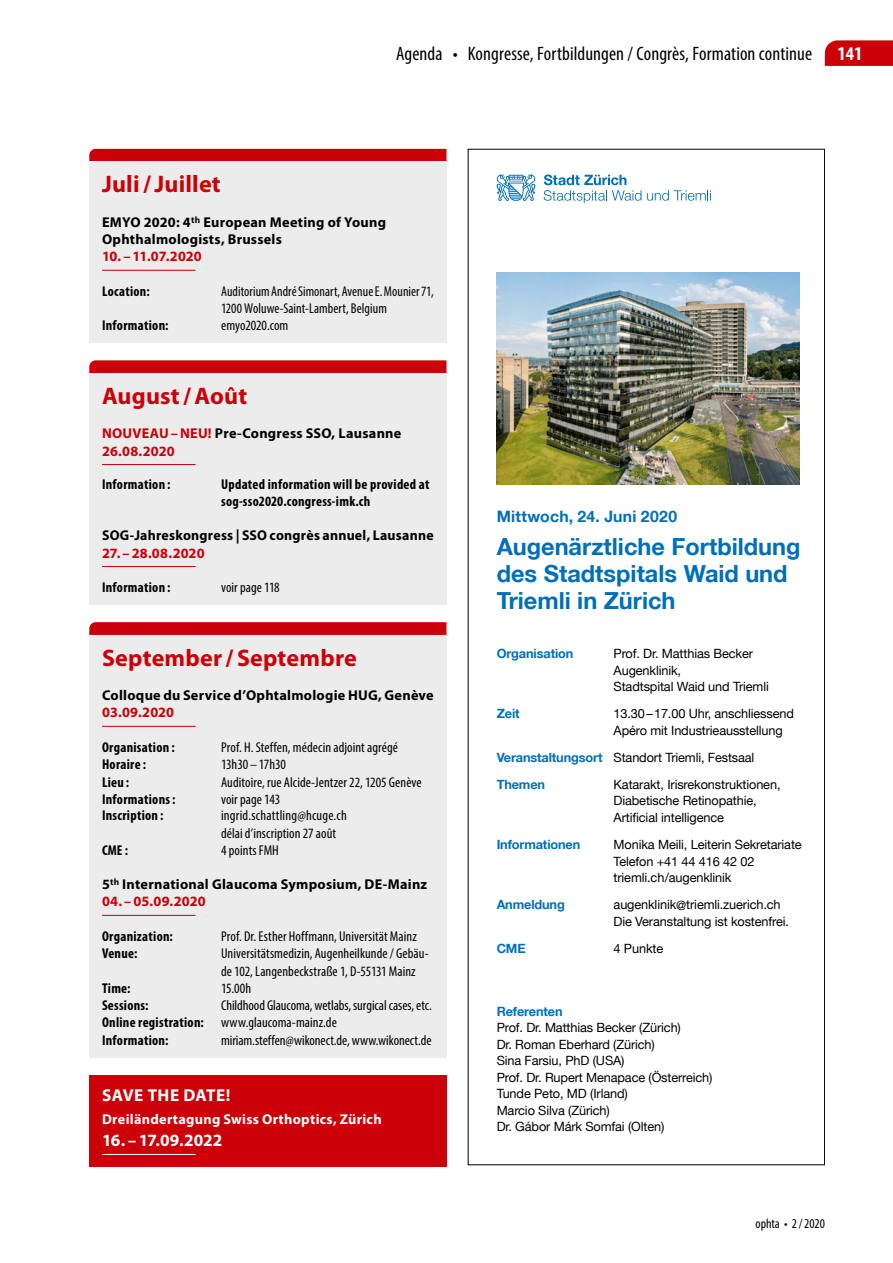
<style>
.page{position:relative;width:893px;height:1263px;background:#fff}
.page>*{position:absolute;margin:0;border:0;box-sizing:border-box;transform-origin:0 0}
.t1{font:700 24px "Myriad Pro";letter-spacing:.01em;color:#cb0008}
.t2{font:700 23.55px/27px "Helvetica Neue LT";color:#006fb9}
.t3{font:condensed 19.5px "Myriad Pro";letter-spacing:.005em;color:#000}
.t4{font:700 condensed 19.5px "Myriad Pro";color:#fff}
.t5{font:700 17.25px "Myriad Pro";letter-spacing:.005em;color:#fff}
.t6{font:700 15.75px "Helvetica Neue LT";letter-spacing:.015em;color:#006fb9}
.t7{font:condensed 14.25px/17.2px "Myriad Pro";letter-spacing:.005em;color:#000}
.t8{font:700 14.25px/17.2px "Myriad Pro";letter-spacing:.02em;color:#000}
.t9{font:700 condensed 14.25px/16.5px "Myriad Pro";letter-spacing:.02em;color:#000}
.t10{font:condensed 14.25px/17.2px "Myriad Pro";letter-spacing:.005em;color:#000;scale:.96 1}
.t11{font:700 14.25px "Myriad Pro";letter-spacing:.01em;color:#cb0008}
.t12{font:700 14.25px "Myriad Pro";letter-spacing:.02em;color:#fff}
.t13{font:condensed 13.5px "Myriad Pro";color:#000}
.t14{font:12.75px/16.5px "Helvetica Neue LT";letter-spacing:-.01em;color:#000}
.t15{font:700 12.75px "Helvetica Neue LT";letter-spacing:-.01em;color:#006fb9}
.s1{color:#cb0008}
.s2{font-weight:700}
.s3{font-weight:700;color:#006fb9}
</style>
<div class="page">
<svg style="left:825px;top:40px;width:68px;height:26px;background:#cc0911"></svg>
<svg style="left:89px;top:622px;width:357px;height:13px;background:#cb050d"></svg>
<div style="left:89px;top:635px;width:357px;height:422px;background:#ececec"></div>
<hr style="left:102px;top:726px;width:94px;height:1px;background:#cb0008">
<hr style="left:102px;top:915px;width:94px;height:1px;background:#cb0008">
<svg style="left:89px;top:360px;width:357px;height:13px;background:#cc080f"></svg>
<div style="left:89px;top:373px;width:357px;height:232px;background:#ececec"></div>
<hr style="left:102px;top:464px;width:94px;height:1px;background:#cb0008">
<hr style="left:102px;top:566px;width:94px;height:1px;background:#cb0008">
<svg style="left:89px;top:149px;width:357px;height:13px;background:#cd121a"></svg>
<div style="left:89px;top:162px;width:357px;height:181px;background:#ececec"></div>
<hr style="left:102px;top:270px;width:94px;height:1px;background:#cb0008">
<svg style="left:497px;top:174px;width:38px;height:27px"></svg>
<svg style="left:544px;top:174px;width:97px;height:29px"></svg>
<svg style="left:647px;top:190px;width:64px;height:11px"></svg>
<img style="left:497px;top:272px;width:302px;height:213px">
<div style="left:89px;top:1075px;width:357px;height:92px;background:#cb0008"></div>
<hr style="left:102px;top:1154px;width:94px;height:1px;background:#fff">
<h3 class="t3" style="left:396px;top:42px;width:417px">Agenda • Kongresse, Fortbildungen / Congrès, Formation continue</h3>
<h3 class="t4" style="left:838px;top:41px;width:26px">141</h3>
<h1 class="t1" style="left:102px;top:171px;width:120px">Juli/ Juillet</h1>
<p class="t8" style="left:102px;top:214px;width:286px">EMYO 2020: 4<sup>th</sup> European Meeting of Young<br>Ophthalmologists, Brussels</p>
<p class="t11" style="left:102px;top:249px;width:101px">10. – 11.07.2020</p>
<p class="t9" style="left:102px;top:283px;width:49px">Location:</p>
<p class="t10" style="left:221px;top:282px;width:223px">Auditorium André Simonart, Avenue E. Mounier 71,<br>1200 Woluwe-Saint-Lambert, Belgium</p>
<p class="t9" style="left:102px;top:317px;width:68px">Information:</p>
<p class="t7" style="left:221px;top:317px;width:69px">emyo2020.com</p>
<h1 class="t1" style="left:102px;top:382px;width:147px">August/Août</h1>
<p class="t8" style="left:102px;top:425px;width:301px"><span class="s1">NOUVEAU–NEU!</span> Pre-Congress SSO, Lausanne<br><span class="s1">26.08.2020</span></p>
<p class="t9" style="left:102px;top:476px;width:70px">Information :</p>
<p class="t9" style="left:221px;top:476px;width:210px">Updated information will be provided at sog-sso2020.congress-imk.ch</p>
<p class="t8" style="left:102px;top:527px;width:333px">SOG-Jahreskongress | SSO congrès annuel, Lausanne</p>
<p class="t11" style="left:102px;top:545px;width:104px">27. – 28.08.2020</p>
<p class="t9" style="left:102px;top:579px;width:70px">Information :</p>
<p class="t7" style="left:221px;top:579px;width:60px">voir page 118</p>
<h1 class="t1" style="left:102px;top:644px;width:256px">September/ Septembre</h1>
<p class="t8" style="left:102px;top:687px;width:333px">Colloque du Service d’Ophtalmologie HUG, Genève</p>
<p class="t11" style="left:102px;top:705px;width:74px">03.09.2020</p>
<p class="t9" style="left:102px;top:739px;width:74px">Organisation :</p>
<p class="t7" style="left:221px;top:738px;width:178px">Prof. H. Steffen, médecin adjoint agrégé</p>
<p class="t9" style="left:102px;top:756px;width:46px">Horaire :</p>
<p class="t7" style="left:221px;top:756px;width:67px">13h30 –17h30</p>
<p class="t9" style="left:102px;top:773px;width:29px">Lieu :</p>
<p class="t7" style="left:221px;top:773px;width:202px">Auditoire, rue Alcide-Jentzer 22, 1205 Genève</p>
<p class="t9" style="left:102px;top:790px;width:75px">Informations:</p>
<p class="t7" style="left:221px;top:790px;width:61px">voir page 143</p>
<p class="t9" style="left:102px;top:807px;width:63px">Inscription :</p>
<p class="t7" style="left:221px;top:807px;width:127px">ingrid.schattling@hcuge.ch délai d’inscription 27 août</p>
<p class="t9" style="left:102px;top:841px;width:28px">CME :</p>
<p class="t7" style="left:221px;top:841px;width:59px">4 points FMH</p>
<p class="t8" style="left:102px;top:876px;width:327px">5<sup>th</sup> International Glaucoma Symposium, DE-Mainz</p>
<p class="t11" style="left:102px;top:894px;width:105px">04. – 05.09.2020</p>
<p class="t9" style="left:102px;top:928px;width:72px">Organization:</p>
<p class="t7" style="left:221px;top:927px;width:197px">Prof. Dr. Esther Hoffmann, Universität Mainz</p>
<p class="t9" style="left:102px;top:945px;width:37px">Venue:</p>
<p class="t7" style="left:221px;top:945px;width:209px">Universitätsmedizin, Augenheilkunde / Gebäu&shy;de 102, Langenbeckstraße 1, D-55131 Mainz</p>
<p class="t9" style="left:102px;top:979px;width:30px">Time:</p>
<p class="t7" style="left:221px;top:979px;width:32px">15.00h</p>
<p class="t9" style="left:102px;top:997px;width:48px">Sessions:</p>
<p class="t7" style="left:102px;top:996px;width:331px;text-indent:119px">Childhood Glaucoma, wetlabs, surgical cases, etc.<br><span class="s2">Online registration:</span> www.glaucoma-mainz.de<br><span class="s2">Information:</span></p>
<p class="t7" style="left:221px;top:1031px;width:212px">miriam.steffen@wikonect.de, www.wikonect.de</p>
<h3 class="t5" style="left:102px;top:1085px;width:130px">SAVE THE DATE!</h3>
<p class="t12" style="left:102px;top:1111px;width:281px">Dreiländertagung Swiss Orthoptics, Zürich</p>
<h3 class="t5" style="left:102px;top:1130px;width:122px">16. – 17.09.2022</h3>
<p class="t6" style="left:497px;top:506px;width:182px">Mittwoch, 24. Juni 2020</p>
<h2 class="t2" style="left:497px;top:532px;width:305px">Augenärztliche Fortbildung des Stadtspitals Waid und<br>Triemli in Zürich</h2>
<p class="t15" style="left:497px;top:646px;width:78px">Organisation</p>
<p class="t14" style="left:614px;top:645px;width:157px">Prof. Dr. Matthias Becker<br>Augenklinik,<br>Stadtspital Waid und Triemli</p>
<p class="t15" style="left:497px;top:706px;width:24px">Zeit</p>
<p class="t14" style="left:614px;top:705px;width:182px">13.30–17.00 Uhr, anschliessend<br>Apéro mit Industrieausstellung</p>
<p class="t14" style="left:497px;top:743px;width:259px;line-height:27.2px"><span class="s3">Veranstaltungsort</span> Standort Triemli, Festsaal<br><span class="s3">Themen</span></p>
<p class="t14" style="left:614px;top:776px;width:168px">Katarakt, Irisrekonstruktionen,<br>Diabetische Retinopathie,<br>Artificial intelligence</p>
<p class="t15" style="left:497px;top:837px;width:85px">Informationen</p>
<p class="t14" style="left:614px;top:836px;width:190px">Monika Meili, Leiterin Sekretariate<br>Telefon +41 44 416 42 02 triemli.ch/augenklinik</p>
<p class="t15" style="left:497px;top:897px;width:70px">Anmeldung</p>
<p class="t14" style="left:614px;top:896px;width:177px">augenklinik@triemli.zuerich.ch<br>Die Veranstaltung ist kostenfrei.</p>
<p class="t15" style="left:497px;top:940px;width:31px">CME</p>
<p class="t14" style="left:614px;top:940px;width:51px">4 Punkte</p>
<p class="t15" style="left:497px;top:1003px;width:67px">Referenten</p>
<p class="t14" style="left:497px;top:1019px;width:217px">Prof. Dr. Matthias Becker (Zürich)<br>Dr. Roman Eberhard (Zürich)<br>Sina Farsiu, PhD (USA)<br>Prof. Dr. Rupert Menapace (Österreich)<br>Tunde Peto, MD (Irland)<br>Marcio Silva (Zürich)<br>Dr. Gábor Márk Somfai (Olten)</p>
<p class="t13" style="left:755px;top:1215px;width:71px">ophta • 2/2020</p>
</div>
